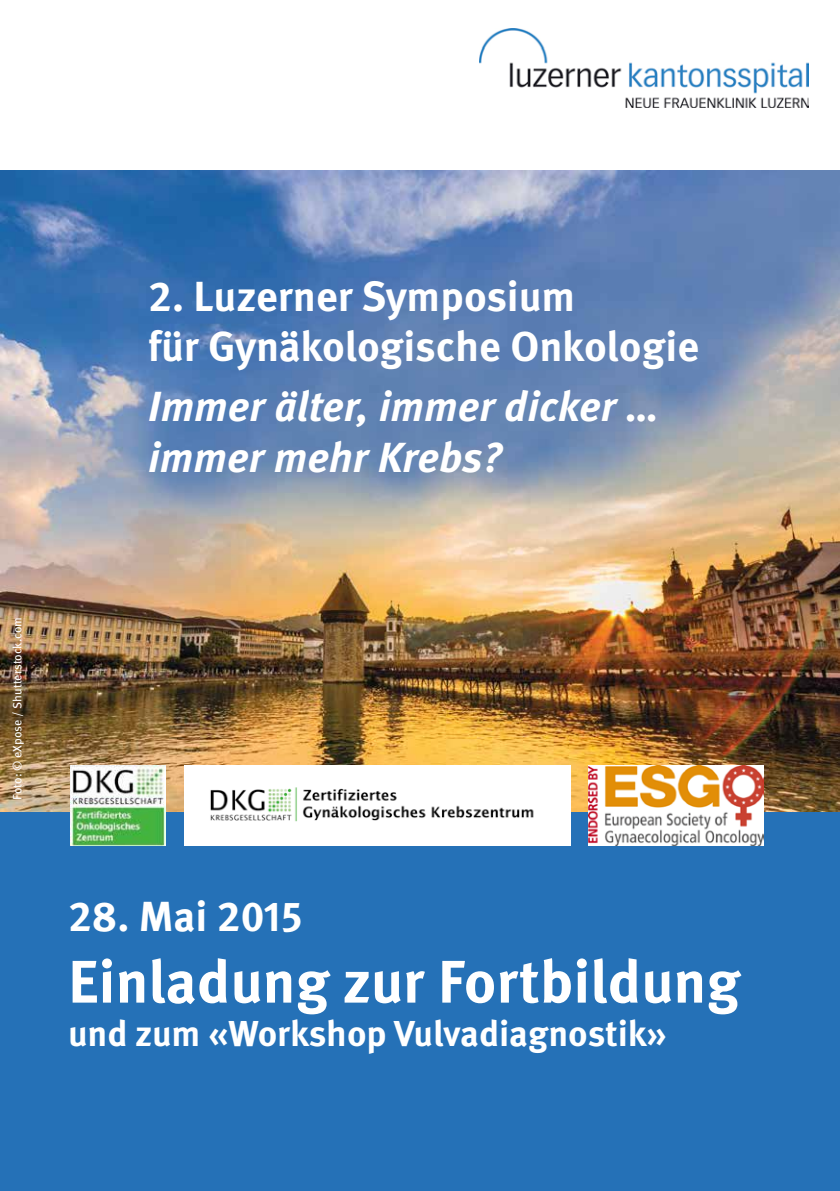
<style>
.page{position:relative;width:840px;height:1191px;background:#fff}
.page>*{position:absolute;margin:0;border:0;box-sizing:border-box;transform-origin:0 0}
.t1{font:700 60px "Meta Pro";color:#fff}
.t2{font:700 42px/50.4px "Meta Pro";letter-spacing:-.005em;color:#fff}
.t3{font:italic 700 42px/50.4px "Meta Pro";color:#fff}
.t4{font:700 36px "Meta Pro";letter-spacing:-.005em;color:#fff}
.t5{font:12px "Meta Pro";color:#fff}
</style>
<div class="page">
<div style="left:0;top:811px;width:839px;height:380px;background:#2571b7"></div>
<img style="left:0;top:170px;width:839px;height:641px">
<img style="left:479px;top:28px;width:329px;height:79px">
<img style="left:71px;top:765px;width:94px;height:80px">
<img style="left:588px;top:765px;width:175px;height:80px">
<img style="left:184px;top:765px;width:386px;height:80px">
<p class="t2" style="left:148px;top:268px;width:552px">2. Luzerner Symposium<br>für Gynäkologische Onkologie</p>
<p class="t3" style="left:148px;top:379px;width:513px">Immer älter, immer dicker … immer mehr Krebs?</p>
<p class="t5" style="left:8px;top:799px;width:184px;rotate:-90deg">Foto: © eXpose / Shutterstock.com</p>
<p class="t2" style="left:68px;top:888px;width:236px">28. Mai 2015</p>
<h1 class="t1" style="left:68px;top:935px;width:673px">Einladung zur Fortbildung</h1>
<p class="t4" style="left:68px;top:1005px;width:600px">und zum «Workshop Vulvadiagnostik»</p>
</div>
